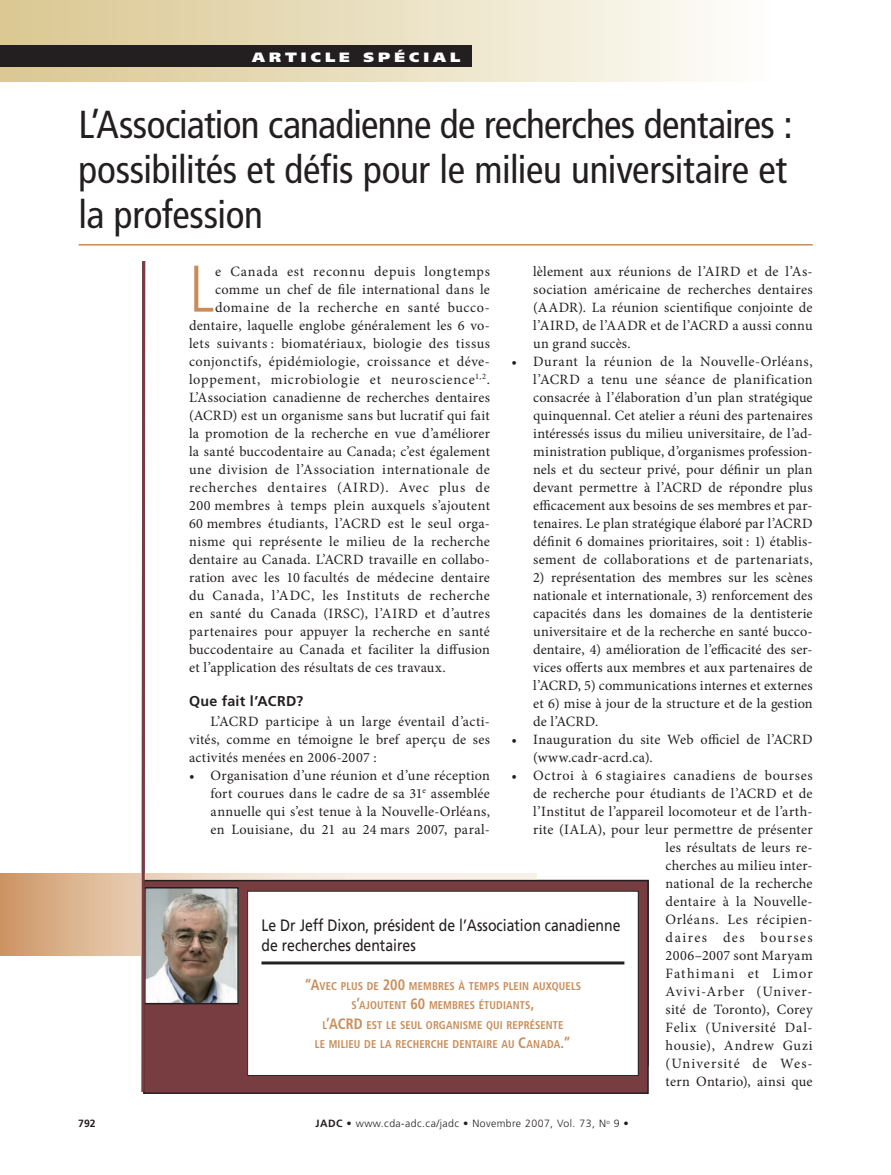
<style>
.page{position:relative;width:891px;height:1175px;background:#fff}
.page>*{position:absolute;margin:0;border:0;box-sizing:border-box;transform-origin:0 0}
._1_-body_minion_para{font:300 condensed 65.85px "Frutiger LT Std";color:#c98c58}
._1_-Clin_Article_hea{font:condensed 39px/45px "Frutiger LT Std";letter-spacing:-.015em;color:#231f20}
.FDI_heads{font:16.5px/19.8px "Frutiger LT Std";color:#231f20;scale:.85 1}
._1_-pull_quote{font:700 condensed 15px "Frutiger LT Std";color:#c98c58;scale:.95 1}
._1_-body_bullet{font:14.25px/18px "Minion Pro";letter-spacing:.02em;color:#231f20;text-align:justify}
._1_-body_minion_para-2{font:14.25px "Minion Pro";letter-spacing:.025em;color:#231f20}
._1-body_minion_fr{font:14.25px/18px "Minion Pro";letter-spacing:.015em;color:#231f20;text-align:justify}
._1_-body_minion_para-3{font:14.25px "Minion Pro";letter-spacing:.05em;color:#231f20}
._1_-body_minion_para-4{font:14.25px "Minion Pro";letter-spacing:.045em;color:#231f20}
._1_-body_minion_para-5{font:14.25px "Minion Pro";letter-spacing:.055em;color:#231f20}
._1_-Subheads{font:700 14.25px "Frutiger LT Std";letter-spacing:.015em;color:#231f20}
._0-_Sections_reverse{font:900 13.5px "Frutiger LT Std";letter-spacing:.26em;color:#fff;scale:1.15 1}
._1_-pull_quote-2{font:700 condensed 11.25px/19.5px "Frutiger LT Std";letter-spacing:.01em;color:#c98c58;text-align:center;scale:.95 1}
.t1{font:300 10.5px "Frutiger LT Std";letter-spacing:.04em;color:#231f20}
.t2{font:700 10.5px "Frutiger LT Std";color:#231f20}
.s1{font-size:15px}
.s2{font-size:11.25px}
.s3{font-weight:700}
</style>
<div class="page">
<div style="left:0;top:0;width:770px;height:81px;background:linear-gradient(to right,#d0be89,#fefefa)"></div>
<div style="left:0;top:45px;width:471px;height:21px;background:#231f20"></div>
<hr style="left:79px;top:244px;width:734px;height:1px;background:#c98c58">
<svg style="left:0;top:873px;width:537px;height:83px;background:#dfbb9b"></svg>
<svg style="left:147px;top:883px;width:499px;height:208px;background:#855c5b"></svg>
<div style="left:143px;top:880px;width:506px;height:214px;border:2px solid #231f20"></div>
<div style="left:248px;top:891px;width:390px;height:184px;background:#fff"></div>
<hr style="left:261px;top:961px;width:363px;height:3px;background:#231f20">
<div style="left:247px;top:890px;width:392px;height:185px;border:1px solid #262324"></div>
<div style="left:144px;top:887px;width:95px;height:117px;border:2px solid #231f20"></div>
<svg style="left:140px;top:261px;width:7px;height:833px"></svg>
<p class="_0-_Sections_reverse" style="left:252px;top:49px;width:183px">ARTICLE SPÉCIAL</p>
<p class="_1_-Clin_Article_hea" style="left:79px;top:102px;width:716px">L’Association canadienne de recherches dentaires : possibilités et défis pour le milieu universitaire et la profession</p>
<p class="_1_-body_minion_para" style="left:189px;top:251px;width:27px">L</p>
<p class="_1_-body_minion_para-3" style="left:215px;top:261px;width:276px">e Canada est reconnu depuis longtemps</p>
<p class="_1_-body_bullet" style="left:533px;top:262px;width:281px">lèlement aux réunions de l’AIRD et de l’As&shy;sociation américaine de recherches dentaires (AADR). La réunion scientifique conjointe de l’AIRD, de l’AADR et de l’ACRD a aussi connu un grand succès.</p>
<p class="_1_-body_bullet" style="left:533px;top:352px;width:281px;text-indent:-22px">• Durant la réunion de la Nouvelle-Orléans, l’ACRD a tenu une séance de planification consacrée à l’élaboration d’un plan stratégique quinquennal. Cet atelier a réuni des partenaires intéressés issus du milieu universitaire, de l’ad&shy;ministration publique, d’organismes profession&shy;nels et du secteur privé, pour définir un plan devant permettre à l’ACRD de répondre plus efficacement aux besoins de ses membres et par&shy;tenaires. Le plan stratégique élaboré par l’ACRD définit 6 domaines prioritaires, soit : 1) établis&shy;sement de collaborations et de partenariats,</p>
<p class="_1_-body_bullet" style="left:533px;top:568px;width:281px">2) représentation des membres sur les scènes nationale et internationale, 3) renforcement des capacités dans les domaines de la dentisterie universitaire et de la recherche en santé bucco&shy;dentaire, 4) amélioration de l’efficacité des ser&shy;vices offerts aux membres et aux partenaires de l’ACRD, 5) communications internes et externes et 6) mise à jour de la structure et de la gestion de l’ACRD.</p>
<p class="_1_-body_bullet" style="left:533px;top:730px;width:281px;text-indent:-22px">• Inauguration du site Web officiel de l’ACRD (www.cadr-acrd.ca).</p>
<p class="_1_-body_bullet" style="left:512px;top:766px;width:303px;text-align:right">• Octroi à 6 stagiaires canadiens de bourses de recherche pour étudiants de l’ACRD et de l’Institut de l’appareil locomoteur et de l’arth&shy;rite (IALA), pour leur permettre de présenter<br>les résultats de leurs re-<br>cherches au milieu inter-<br>national de la recherche<br>dentaire à la Nouvelle-<br>Orléans. Les récipien-<br>daires des bourses<br>2006–2007 sont Maryam<br>Fathimani et Limor<br>Avivi-Arber (Univer-<br>sité de Toronto), Corey<br>Felix (Université Dal-<br>housie), Andrew Guzi<br>(Université de Wes-<br>tern Ontario), ainsi que</p>
<p class="_1_-body_minion_para-2" style="left:215px;top:279px;width:276px">comme un chef de file international dans le</p>
<p class="_1_-body_minion_para-2" style="left:215px;top:297px;width:276px">domaine de la recherche en santé bucco-</p>
<p class="_1_-body_minion_para-2" style="left:189px;top:315px;width:303px">dentaire, laquelle englobe généralement les 6 vo-</p>
<p class="_1_-body_minion_para-2" style="left:189px;top:333px;width:303px">lets suivants : biomatériaux, biologie des tissus</p>
<p class="_1_-body_minion_para-2" style="left:189px;top:351px;width:303px">conjonctifs, épidémiologie, croissance et déve-</p>
<p class="_1_-body_minion_para-3" style="left:189px;top:369px;width:303px">loppement, microbiologie et neuroscience<sup>1,2</sup>.</p>
<p class="_1_-body_minion_para-2" style="left:189px;top:387px;width:302px">L’Association canadienne de recherches dentaires</p>
<p class="_1_-body_minion_para-2" style="left:189px;top:405px;width:302px">(ACRD) est un organisme sans but lucratif qui fait</p>
<p class="_1_-body_minion_para-2" style="left:189px;top:423px;width:303px">la promotion de la recherche en vue d’améliorer</p>
<p class="_1_-body_minion_para-2" style="left:189px;top:441px;width:303px">la santé buccodentaire au Canada; c’est également</p>
<p class="_1_-body_minion_para-2" style="left:189px;top:459px;width:302px">une division de l’Association internationale de</p>
<p class="_1_-body_minion_para-5" style="left:189px;top:477px;width:303px">recherches dentaires (AIRD). Avec plus de</p>
<p class="_1_-body_minion_para-2" style="left:189px;top:495px;width:303px">200 membres à temps plein auxquels s’ajoutent</p>
<p class="_1_-body_minion_para-2" style="left:189px;top:513px;width:303px">60 membres étudiants, l’ACRD est le seul orga-</p>
<p class="_1_-body_minion_para-2" style="left:189px;top:531px;width:303px">nisme qui représente le milieu de la recherche</p>
<p class="_1_-body_minion_para-2" style="left:189px;top:549px;width:303px">dentaire au Canada. L’ACRD travaille en collabo-</p>
<p class="_1_-body_minion_para-2" style="left:189px;top:567px;width:302px">ration avec les 10 facultés de médecine dentaire</p>
<p class="_1_-body_minion_para-4" style="left:189px;top:585px;width:303px">du Canada, l’ADC, les Instituts de recherche</p>
<p class="_1_-body_minion_para-2" style="left:189px;top:603px;width:303px">en santé du Canada (IRSC), l’AIRD et d’autres</p>
<p class="_1_-body_minion_para-2" style="left:189px;top:621px;width:303px">partenaires pour appuyer la recherche en santé</p>
<p class="_1_-body_minion_para-2" style="left:189px;top:639px;width:303px">buccodentaire au Canada et faciliter la diffusion</p>
<p class="_1_-body_minion_para-2" style="left:189px;top:657px;width:258px">et l’application des résultats de ces travaux.</p>
<p class="_1_-Subheads" style="left:189px;top:693px;width:116px">Que fait l’ACRD?</p>
<p class="_1-body_minion_fr" style="left:189px;top:712px;width:303px;text-indent:22px">L’ACRD participe à un large éventail d’acti&shy;vités, comme en témoigne le bref aperçu de ses activités menées en 2006-2007 :</p>
<p class="_1_-body_bullet" style="left:211px;top:766px;width:281px;text-indent:-22px">• Organisation d’une réunion et d’une réception fort courues dans le cadre de sa 31<sup>e</sup> assemblée annuelle qui s’est tenue à la Nouvelle-Orléans, en Louisiane, du 21 au 24 mars 2007, paral-</p>
<p class="FDI_heads" style="left:261px;top:915px;width:424px">Le Dr Jeff Dixon, président de l’Association canadienne de recherches dentaires</p>
<p class="_1_-pull_quote-2" style="left:305px;top:976px;width:293px"><span class="s1">“A</span>VEC PLUS DE <span class="s1">200</span> MEMBRES À TEMPS PLEIN AUXQUELS<br>S<span class="s1">’</span>AJOUTENT <span class="s1">60</span> MEMBRES ÉTUDIANTS<span class="s1">,</span></p>
<p class="_1_-pull_quote" style="left:322px;top:1014px;width:26px"><span class="s2">L</span>’ACRD</p>
<p class="FDI_heads" style="left:261px;top:926px;width:244px">Association for Dental Research</p>
<p class="_1_-pull_quote-2" style="left:315px;top:1015px;width:271px;text-align:left;text-indent:52px">EST LE SEUL ORGANISME QUI REPRÉSENTE<br>LE MILIEU DE LA RECHERCHE DENTAIRE AU <span class="s1">C</span>ANADA<span class="s1">.”</span></p>
<p class="t2" style="left:78px;top:1117px;width:19px">792</p>
<p class="t1" style="left:316px;top:1117px;width:315px"><span class="s3">JADC •</span> www.cda-adc.ca/jadc • Novembre 2007, Vol. 73, N<sup>o</sup> 9 •</p>
</div>
